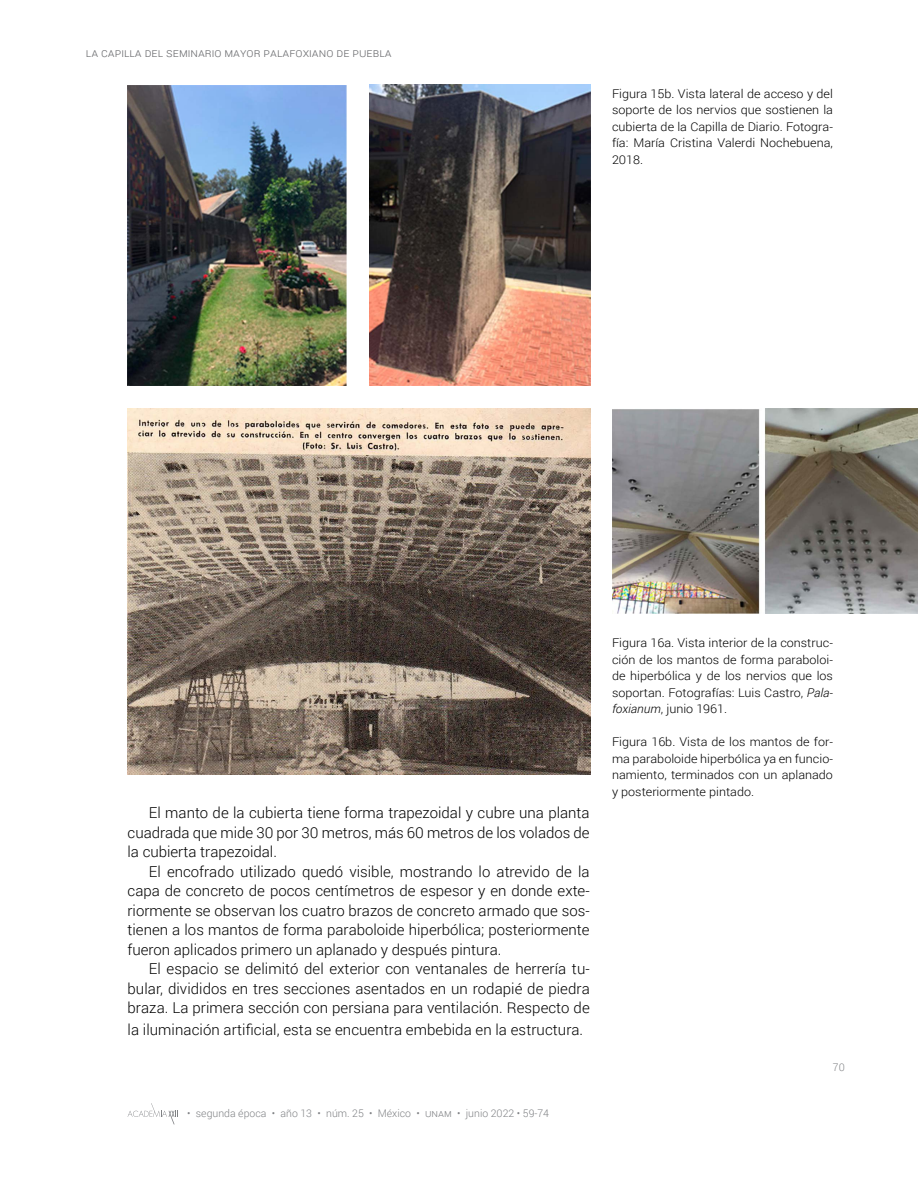
<style>
.page{position:relative;width:918px;height:1188px;background:#fff}
.page>*{position:absolute;margin:0;border:0;box-sizing:border-box;transform-origin:0 0}
.t1{font:300 15px/19.5px "Roboto";letter-spacing:.005em;color:#000;text-align:justify}
.t2{font:300 12px/16.5px "Roboto";color:#000;text-align:justify;scale:1.05 1}
.t3{font:300 12px "Roboto";color:#6d6e71}
.t4{font:300 10.5px "Roboto";color:#808285}
.s1{font-style:italic}
</style>
<div class="page">
<svg style="left:128px;top:1103px;width:50px;height:21px"></svg>
<img style="left:128px;top:85px;width:218px;height:301px">
<img style="left:370px;top:85px;width:221px;height:301px">
<img style="left:128px;top:408px;width:463px;height:366px">
<img style="left:612px;top:408px;width:306px;height:206px">
<p class="t3" style="left:86px;top:45px;width:307px">La capilla del Seminario Mayor Palafoxiano de Puebla</p>
<p class="t2" style="left:612px;top:85px;width:212px">Figura 15b. Vista lateral de acceso y del soporte de los nervios que sostienen la cubierta de la Capilla de Diario. Fotogra&shy;fía: María Cristina Valerdi Nochebuena, 2018.</p>
<p class="t1" style="left:128px;top:803px;width:464px;text-indent:21px">El manto de la cubierta tiene forma trapezoidal y cubre una planta cuadrada que mide 30 por 30 metros, más 60 metros de los volados de la cubierta trapezoidal.</p>
<p class="t1" style="left:128px;top:861px;width:464px;text-indent:21px">El encofrado utilizado quedó visible, mostrando lo atrevido de la capa de concreto de pocos centímetros de espesor y en donde exte&shy;riormente se observan los cuatro brazos de concreto armado que sos&shy;tienen a los mantos de forma paraboloide hiperbólica; posteriormente fueron aplicados primero un aplanado y después pintura.</p>
<p class="t1" style="left:128px;top:959px;width:464px;text-indent:21px">El espacio se delimitó del exterior con ventanales de herrería tu&shy;bular, divididos en tres secciones asentados en un rodapié de piedra braza. La primera sección con persiana para ventilación. Respecto de</p>
<p class="t1" style="left:128px;top:1020px;width:457px">la iluminación artificial, esta se encuentra embebida en la estructura.</p>
<p class="t4" style="left:187px;top:1106px;width:363px">• segunda época • año 13 • núm. 25 • México • unam • junio 2022 • 59-74</p>
<p class="t2" style="left:612px;top:634px;width:212px">Figura 16a. Vista interior de la construc&shy;ción de los mantos de forma paraboloi&shy;de hiperbólica y de los nervios que los soportan. Fotografías: Luis Castro, <span class="s1">Pala&shy;foxianum</span>, junio 1961.</p>
<p class="t2" style="left:612px;top:733px;width:212px">Figura 16b. Vista de los mantos de for&shy;ma paraboloide hiperbólica ya en funcio&shy;namiento, terminados con un aplanado y posteriormente pintado.</p>
<p class="t4" style="left:833px;top:1060px;width:13px">70</p>
</div>
